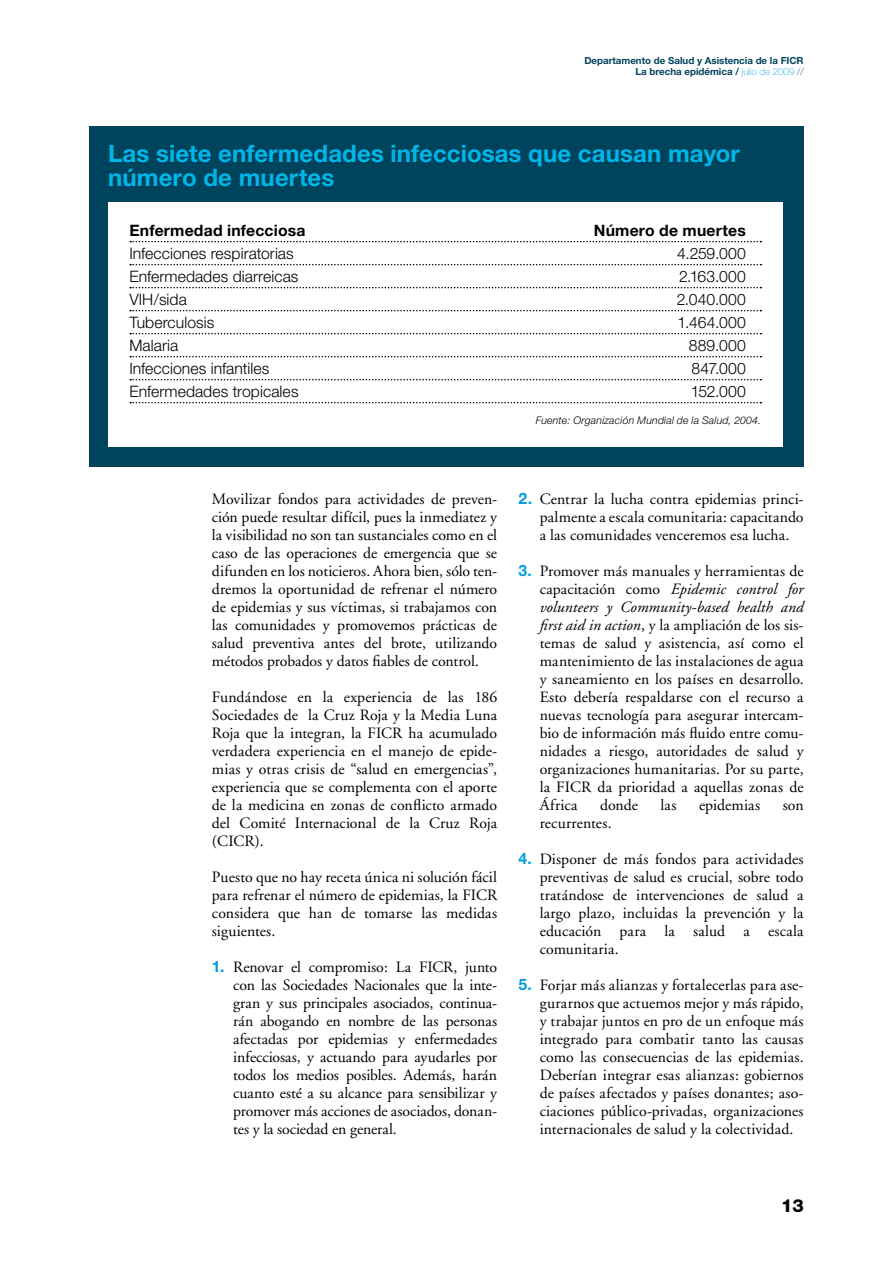
<style>
.page{position:relative;width:893px;height:1263px;background:#fff}
.page>*{position:absolute;margin:0;border:0;box-sizing:border-box;transform-origin:0 0}
.t1{font:700 24px/24px "Helvetica Neue";letter-spacing:.005em;color:#00b6e8}
.t2{font:800 18px "Helvetica Neue";color:#000}
.t3{font:15.75px/18px "Adobe Garamond";letter-spacing:.005em;color:#000;text-align:justify}
.t4{font:300 15.75px "Helvetica Neue";letter-spacing:.005em;color:#000}
.t5{font:700 15.75px "Helvetica Neue";letter-spacing:.015em;color:#000}
.t6{font:italic 300 10.5px "Helvetica Neue";letter-spacing:.02em;color:#000}
.t7{font:700 9.75px/11.7px "Helvetica Neue";color:#00435c;text-align:right}
.s1{font-weight:100;color:#009ee0}
.s2{font-weight:100}
.s3{font-family:"Helvetica Neue";font-weight:700;color:#009ee0}
.s4{font-style:italic}
</style>
<div class="page">
<div style="left:89px;top:126px;width:715px;height:341px;background:#00435c"></div>
<div style="left:108px;top:202px;width:674px;height:244px;background:#fff"></div>
<svg style="left:130px;top:241px;width:631px;height:1px"></svg>
<svg style="left:130px;top:264px;width:631px;height:1px"></svg>
<svg style="left:130px;top:287px;width:631px;height:1px"></svg>
<svg style="left:130px;top:310px;width:631px;height:1px"></svg>
<svg style="left:130px;top:333px;width:631px;height:1px"></svg>
<svg style="left:130px;top:356px;width:631px;height:1px"></svg>
<svg style="left:130px;top:379px;width:631px;height:1px"></svg>
<svg style="left:130px;top:402px;width:631px;height:1px"></svg>
<p class="t7" style="left:584px;top:54px;width:221px">Departamento de Salud y Asistencia de la FICR<br>La brecha epidémica / <span class="s1">julio de 2009</span> <span class="s2">//</span></p>
<h1 class="t1" style="left:108px;top:141px;width:633px">Las siete enfermedades infecciosas que causan mayor número de muertes</h1>
<p class="t5" style="left:129px;top:220px;width:178px">Enfermedad infecciosa</p>
<p class="t5" style="left:594px;top:220px;width:154px">N úmero de muertes</p>
<p class="t4" style="left:129px;top:243px;width:166px">Infecciones respiratorias</p>
<p class="t4" style="left:677px;top:243px;width:70px">4.259.000</p>
<p class="t4" style="left:129px;top:266px;width:171px">Enfermedades diarreicas</p>
<p class="t4" style="left:679px;top:266px;width:68px">2.163.000</p>
<p class="t4" style="left:129px;top:289px;width:59px">VIH/sida</p>
<p class="t4" style="left:677px;top:289px;width:71px">2.040.000</p>
<p class="t4" style="left:129px;top:312px;width:86px">Tuberculosis</p>
<p class="t4" style="left:678px;top:312px;width:70px">1.464.000</p>
<p class="t4" style="left:129px;top:335px;width:51px">Malaria</p>
<p class="t4" style="left:689px;top:335px;width:58px">889.000</p>
<p class="t4" style="left:129px;top:358px;width:141px">Infecciones infantiles</p>
<p class="t4" style="left:692px;top:358px;width:56px">847.000</p>
<p class="t4" style="left:129px;top:381px;width:171px">Enfermedades tropicales</p>
<p class="t4" style="left:691px;top:381px;width:57px">152.000</p>
<p class="t6" style="left:536px;top:414px;width:227px">Fuente: Organización Mundial de la Salud, 2004.</p>
<p class="t3" style="left:212px;top:490px;width:287px">Movilizar fondos para actividades de preven&shy;ción puede resultar difícil, pues la inmediatez y la visibilidad no son tan sustanciales como en el caso de las operaciones de emergencia que se difunden en los noticieros. Ahora bien, sólo ten&shy;dremos la oportunidad de refrenar el número de epidemias y sus víctimas, si trabajamos con las comunidades y promovemos prácticas de salud preventiva antes del brote, utilizando métodos probados y datos fiables de control.</p>
<p class="t3" style="left:212px;top:688px;width:287px">Fundándose en la experiencia de las 186<br>Sociedades de la Cruz Roja y la Media Luna Roja que la integran, la FICR ha acumulado verdadera experiencia en el manejo de epide&shy;mias y otras crisis de “salud en emergencias”, experiencia que se complementa con el aporte de la medicina en zonas de conflicto armado del Comité Internacional de la Cruz Roja (CICR).</p>
<p class="t3" style="left:212px;top:868px;width:287px">Puesto que no hay receta única ni solución fácil para refrenar el número de epidemias, la FICR considera que han de tomarse las medidas siguientes.</p>
<p class="t3" style="left:233px;top:958px;width:266px;text-indent:-21px"><span class="s3">1.</span> Renovar el compromiso: La FICR, junto con las Sociedades Nacionales que la inte&shy;gran y sus principales asociados, continua&shy;rán abogando en nombre de las personas afectadas por epidemias y enfermedades infecciosas, y actuando para ayudarles por todos los medios posibles. Además, harán cuanto esté a su alcance para sensibilizar y promover más acciones de asociados, donan&shy;tes y la sociedad en general.</p>
<p class="t3" style="left:540px;top:490px;width:265px;text-indent:-21px"><span class="s3">2.</span> Centrar la lucha contra epidemias princi&shy;palmente a escala comunitaria: capacitando a las comunidades venceremos esa lucha.</p>
<p class="t3" style="left:540px;top:563px;width:266px;text-indent:-21px"><span class="s3">3.</span> Promover más manuales y herramientas de capacitación como <span class="s4">Epidemic control for volunteers y Community-based health and first aid in action</span>, y la ampliación de los sis&shy;temas de salud y asistencia, así como el mantenimiento de las instalaciones de agua y saneamiento en los países en desarrollo.<br>Esto debería respaldarse con el recurso a nuevas tecnología para asegurar intercam&shy;bio de información más fluido entre comu&shy;nidades a riesgo, autoridades de salud y organizaciones humanitarias. Por su parte, la FICR da prioridad a aquellas zonas de África</p>
<p class="t3" style="left:600px;top:797px;width:39px">donde</p>
<p class="t3" style="left:660px;top:797px;width:17px">las</p>
<p class="t3" style="left:699px;top:797px;width:63px">epidemias</p>
<p class="t3" style="left:783px;top:797px;width:22px">son</p>
<p class="t3" style="left:540px;top:815px;width:73px">recurrentes.</p>
<p class="t3" style="left:540px;top:851px;width:266px;text-indent:-21px"><span class="s3">4.</span> Disponer de más fondos para actividades preventivas de salud es crucial, sobre todo tratándose de intervenciones de salud a largo plazo, incluidas la prevención y la educación para la salud a escala comunitaria.</p>
<p class="t3" style="left:540px;top:977px;width:266px;text-indent:-21px"><span class="s3">5.</span> Forjar más alianzas y fortalecerlas para ase&shy;gurarnos que actuemos mejor y más rápido, y trabajar juntos en pro de un enfoque más integrado para combatir tanto las causas como las consecuencias de las epidemias.<br>Deberían integrar esas alianzas: gobiernos de países afectados y países donantes; aso&shy;ciaciones público-privadas, organizaciones internacionales de salud y la colectividad.</p>
<p class="t2" style="left:781px;top:1195px;width:24px">13</p>
</div>
